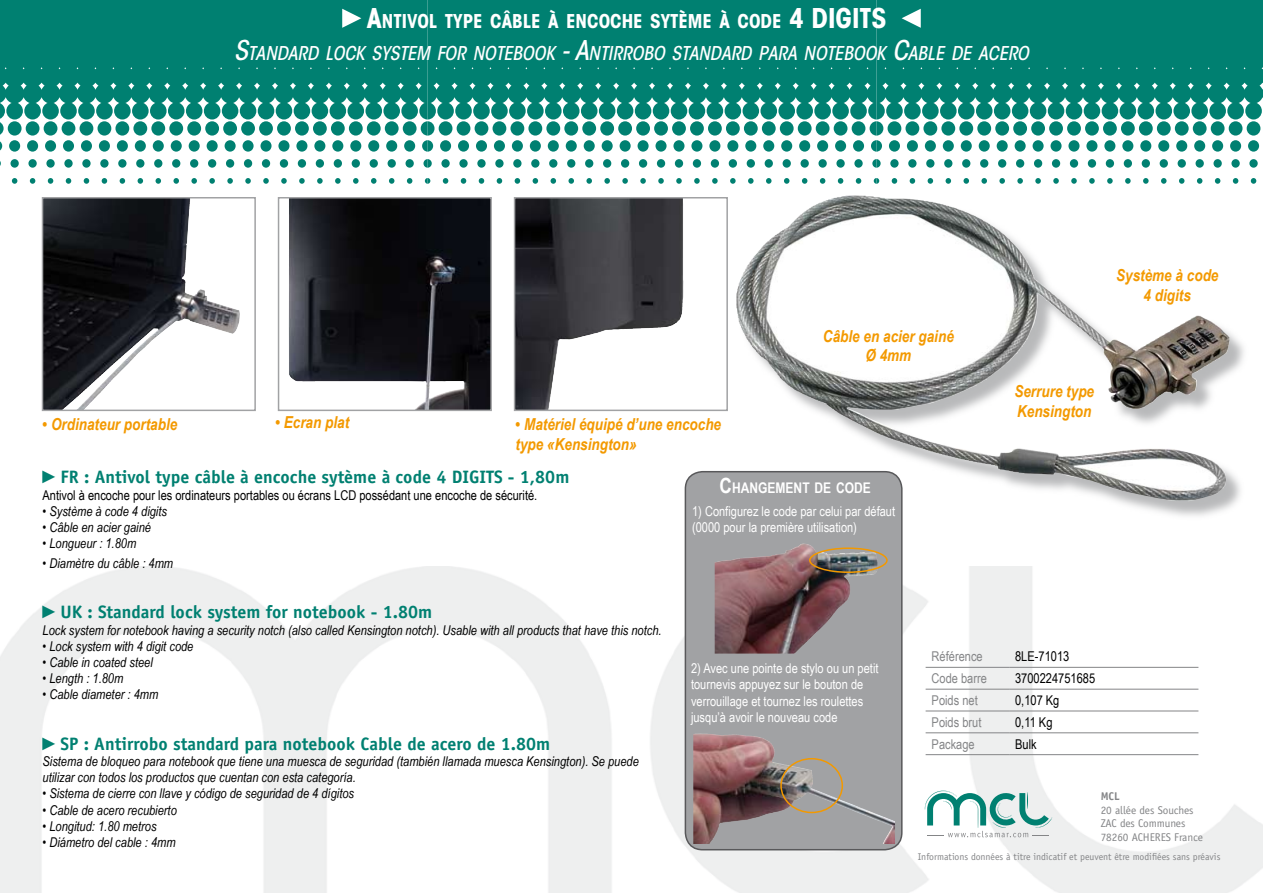
<style>
.page{position:relative;width:1263px;height:893px;background:#fff}
.page>*{position:absolute;margin:0;border:0;box-sizing:border-box;transform-origin:0 0}
.t1{font:italic 500 condensed 18.9px/32.4px "ITC Avant Garde Std";color:#fff}
.t2{font:700 18px "Officina Sans Std";color:#008071}
.t3{font:italic 700 16.5px/19.8px "Arial Narrow";color:#f39900;text-align:center}
.t4{font:700 14.7px "Arial Narrow";color:#fff}
.t5{font:italic 13.5px/16.2px "Arial Narrow";color:#000}
.t6{font:13.5px/16.2px "Arial Narrow";color:#fff}
.t7{font:13.5px "Arial Narrow";color:#000}
.t8{font:13.5px "Arial Narrow";color:#848587}
.t9{font:11.25px/13.5px "Officina Sans Std";letter-spacing:-.005em;color:#848587}
.t10{font:700 11.25px "Officina Sans Std";color:#848587}
.t11{font:9.75px "Officina Sans Std";color:#848587}
.s1{font-weight:700;font-style:normal;font-size:27px}
.s2{font-weight:700;font-style:normal}
.s3{font-size:27px}
.s4{font-size:21px}
.s5{font-family:"Arial Narrow"}
</style>
<div class="page">
<img style="left:0;top:566px;width:1263px;height:327px">
<svg style="left:925px;top:791px;width:127px;height:46px"></svg>
<svg style="left:0;top:0;width:428px;height:184px;fill:#008071"></svg>
<svg style="left:428px;top:0;width:448px;height:184px;fill:#008071"></svg>
<svg style="left:876px;top:0;width:387px;height:184px;fill:#008071"></svg>
<div style="left:737px;top:196px;width:513px;height:325px;background:#a1a2a4;opacity:.75"></div>
<img style="left:736px;top:251px;width:306px;height:224px">
<svg style="left:342px;top:9px;width:19px;height:19px"></svg>
<svg style="left:902px;top:9px;width:19px;height:19px"></svg>
<hr style="left:926px;top:667px;width:83px;height:1px;background:#848587">
<hr style="left:1009px;top:667px;width:189px;height:1px;background:#848587">
<hr style="left:926px;top:689px;width:83px;height:1px;background:#848587">
<hr style="left:1009px;top:689px;width:189px;height:1px;background:#848587">
<hr style="left:926px;top:711px;width:83px;height:1px;background:#848587">
<hr style="left:1009px;top:711px;width:189px;height:1px;background:#848587">
<hr style="left:926px;top:732px;width:83px;height:1px;background:#848587">
<hr style="left:1009px;top:732px;width:189px;height:1px;background:#848587">
<hr style="left:926px;top:754px;width:83px;height:1px;background:#848587">
<hr style="left:1009px;top:754px;width:189px;height:1px;background:#848587">
<img style="left:45px;top:200px;width:195px;height:134px">
<div style="left:42px;top:197px;width:214px;height:214px;border:2px solid #a1a2a4"></div>
<img style="left:289px;top:200px;width:200px;height:208px">
<div style="left:278px;top:197px;width:214px;height:214px;border:2px solid #a1a2a4"></div>
<img style="left:517px;top:200px;width:167px;height:208px">
<div style="left:514px;top:197px;width:214px;height:214px;border:2px solid #a1a2a4"></div>
<div style="left:685px;top:472px;width:217px;height:378px;background:#a1a2a4;border-radius:17px"></div>
<div style="left:685px;top:471px;width:217px;height:379px;border:2px solid #58585a;border-radius:17px"></div>
<img style="left:714px;top:552px;width:164px;height:102px">
<img style="left:770px;top:743px;width:125px;height:100px">
<div style="left:809px;top:547px;width:79px;height:26px;border:2px solid #f39900;border-radius:50%"></div>
<div style="left:780px;top:758px;width:63px;height:55px;border:2px solid #f39900;border-radius:50%"></div>
<h1 class="t1" style="left:234px;top:5px;width:796px;text-indent:133px"><span class="s1">A</span><span class="s2">NTIVOL TYPE CÂBLE À ENCOCHE SYTÈME À CODE</span> <span class="s1">4 DIGITS<br></span><span class="s3">S</span>TANDARD LOCK SYSTEM FOR NOTEBOOK <span class="s3">- A</span>NTIRROBO STANDARD PARA NOTEBOOK <span class="s3">C</span>ABLE DE ACERO</h1>
<p class="t3" style="left:823px;top:325px;width:132px">Câble en acier gainé<br>Ø 4mm</p>
<p class="t3" style="left:1116px;top:264px;width:104px">Système à code<br>4 digits</p>
<p class="t3" style="left:43px;top:414px;width:136px">• Ordinateur portable</p>
<p class="t3" style="left:275px;top:411px;width:75px">• Ecran plat</p>
<p class="t3" style="left:516px;top:413px;width:207px;text-align:left">• Matériel équipé d’une encoche type «Kensington»</p>
<p class="t4" style="left:720px;top:476px;width:153px"><span class="s4">C</span>HANGEMENT DE CODE</p>
<p class="t6" style="left:692px;top:502px;width:205px">1) Configurez le code par celui par défaut (0000 pour la première utilisation)</p>
<h2 class="t2" style="left:43px;top:466px;width:528px"><span class="s5">►</span>FR : Antivol type câble à encoche sytème à code 4 DIGITS - 1,80m</h2>
<p class="t7" style="left:43px;top:485px;width:496px">Antivol à encoche pour les ordinateurs portables ou écrans LCD possédant une encoche de sécurité.</p>
<p class="t5" style="left:43px;top:503px;width:126px">• Système à code 4 digits</p>
<p class="t5" style="left:43px;top:519px;width:110px">• Câble en acier gainé</p>
<p class="t5" style="left:43px;top:535px;width:95px">• Longueur : 1.80m</p>
<p class="t5" style="left:43px;top:555px;width:132px">• Diamètre du câble : 4mm</p>
<h2 class="t2" style="left:43px;top:601px;width:391px"><span class="s5">►</span>UK : Standard lock system for notebook - 1.80m</h2>
<p class="t5" style="left:43px;top:621px;width:621px">Lock system for notebook having a security notch (also called Kensington notch). Usable with all products that have this notch.</p>
<p class="t5" style="left:43px;top:638px;width:152px">• Lock system with 4 digit code</p>
<p class="t5" style="left:43px;top:654px;width:112px">• Cable in coated steel</p>
<p class="t5" style="left:43px;top:670px;width:82px">• Length : 1.80m</p>
<p class="t5" style="left:43px;top:686px;width:117px">• Cable diameter : 4mm</p>
<h2 class="t2" style="left:43px;top:732px;width:509px"><span class="s5">►</span>SP : Antirrobo standard para notebook Cable de acero de 1.80m</h2>
<p class="t5" style="left:43px;top:753px;width:598px">Sistema de bloqueo para notebook que tiene una muesca de seguridad (también llamada muesca Kensington). Se puede utilizar con todos los productos que cuentan con esta categoría.</p>
<p class="t5" style="left:43px;top:785px;width:313px">• Sistema de cierre con llave y código de seguridad de 4 dígitos</p>
<p class="t5" style="left:43px;top:801px;width:136px">• Cable de acero recubierto</p>
<p class="t5" style="left:43px;top:818px;width:116px">• Longitud: 1.80 metros</p>
<p class="t5" style="left:43px;top:834px;width:135px">• Diámetro del cable : 4mm</p>
<p class="t6" style="left:691px;top:660px;width:189px">2) Avec une pointe de stylo ou un petit tournevis appuyez sur le bouton de verrouillage et tournez les roulettes jusqu’à avoir le nouveau code</p>
<p class="t3" style="left:1014px;top:380px;width:81px;text-align:left">Serrure type<br>Kensington</p>
<p class="t8" style="left:932px;top:647px;width:53px">Référence</p>
<p class="t7" style="left:1015px;top:647px;width:56px">8LE-71013</p>
<p class="t8" style="left:932px;top:668px;width:57px">Code barre</p>
<p class="t7" style="left:1015px;top:668px;width:82px">3700224751685</p>
<p class="t8" style="left:932px;top:690px;width:48px">Poids net</p>
<p class="t7" style="left:1015px;top:690px;width:46px">0,107 Kg</p>
<p class="t8" style="left:932px;top:712px;width:51px">Poids brut</p>
<p class="t7" style="left:1015px;top:712px;width:39px">0,11 Kg</p>
<p class="t8" style="left:932px;top:734px;width:45px">Package</p>
<p class="t7" style="left:1015px;top:734px;width:23px">Bulk</p>
<p class="t10" style="left:1101px;top:789px;width:21px">MCL</p>
<p class="t9" style="left:1101px;top:803px;width:104px">20 allée des Souches<br>ZAC des Communes<br>78260 ACHERES France</p>
<p class="t11" style="left:918px;top:850px;width:304px">Informations données à titre indicatif et peuvent être modifiées sans préavis</p>
</div>
